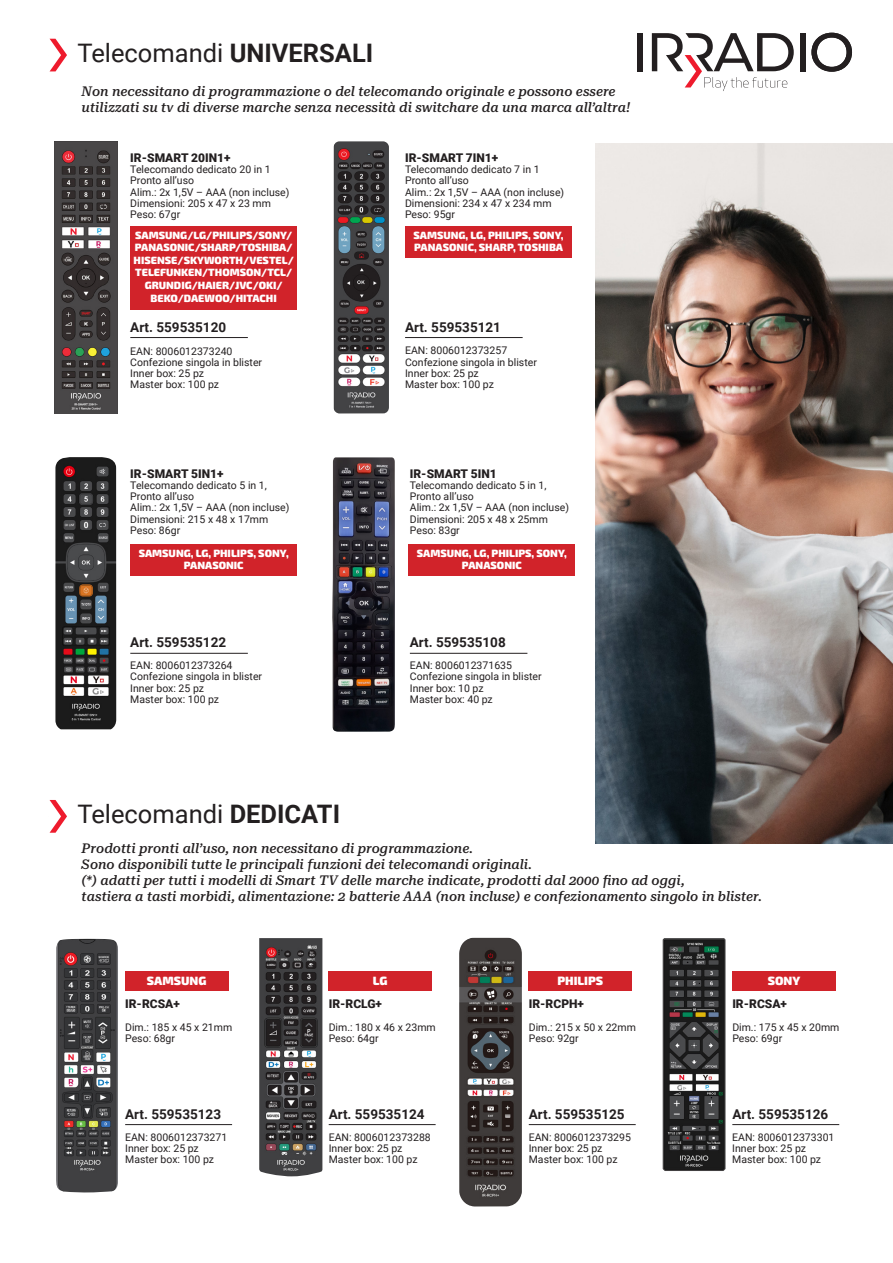
<style>
.page{position:relative;width:893px;height:1263px;background:#fff}
.page>*{position:absolute;margin:0;border:0;box-sizing:border-box;transform-origin:0 0}
.t1{font:25.5px "Roboto";color:#231f20}
.t2{font:italic 13.5px/16.2px "Roboto Serif 20 pt";color:#231f20}
.t3{font:700 13.5px "Roboto";color:#231f20}
.t4{font:900 12px "Roboto";color:#231f20}
.t5{font:900 12px "Exo 2.0";color:#fff}
.t6{font:10.5px/11.2px "Roboto";color:#231f20}
.t7{font:900 10.5px/12.6px "Exo 2.0";color:#fff;text-align:center}
.s1{font-weight:700}
</style>
<div class="page">
<img style="left:54px;top:141px;width:64px;height:273px">
<img style="left:334px;top:141px;width:55px;height:272px">
<img style="left:55px;top:457px;width:61px;height:272px">
<img style="left:332px;top:457px;width:63px;height:275px">
<hr style="left:130px;top:337px;width:118px;height:1px;background:#231f20">
<hr style="left:405px;top:337px;width:118px;height:1px;background:#231f20">
<hr style="left:130px;top:653px;width:118px;height:1px;background:#231f20">
<hr style="left:410px;top:653px;width:117px;height:1px;background:#231f20">
<svg style="left:50px;top:38px;width:17px;height:33px"></svg>
<svg style="left:50px;top:800px;width:17px;height:33px"></svg>
<div style="left:405px;top:226px;width:167px;height:31px;background:#d1232a"></div>
<div style="left:130px;top:544px;width:167px;height:32px;background:#d1232a"></div>
<div style="left:408px;top:544px;width:167px;height:32px;background:#d1232a"></div>
<div style="left:130px;top:226px;width:167px;height:84px;background:#d1232a"></div>
<img style="left:595px;top:143px;width:298px;height:701px">
<hr style="left:125px;top:1124px;width:107px;height:1px;background:#231f20">
<hr style="left:529px;top:1124px;width:107px;height:1px;background:#231f20">
<hr style="left:329px;top:1124px;width:107px;height:1px;background:#231f20">
<hr style="left:732px;top:1124px;width:107px;height:1px;background:#231f20">
<img style="left:56px;top:939px;width:62px;height:253px">
<img style="left:459px;top:938px;width:63px;height:268px">
<img style="left:259px;top:938px;width:63px;height:238px">
<img style="left:663px;top:938px;width:62px;height:233px">
<div style="left:125px;top:971px;width:103px;height:20px;background:#d1232a"></div>
<div style="left:529px;top:971px;width:103px;height:20px;background:#d1232a"></div>
<div style="left:329px;top:971px;width:103px;height:20px;background:#d1232a"></div>
<div style="left:732px;top:971px;width:103px;height:20px;background:#d1232a"></div>
<div style="left:637px;top:33px;width:6px;height:38px;background:#231f20"></div>
<div style="left:800px;top:33px;width:5px;height:38px;background:#231f20"></div>
<svg style="left:811px;top:33px;width:41px;height:39px"></svg>
<svg style="left:652px;top:33px;width:142px;height:58px"></svg>
<h1 class="t1" style="left:77px;top:35px;width:297px">Telecomandi <span class="s1">UNIVERSALI</span></h1>
<p class="t2" style="left:82px;top:82px;width:550px">Non necessitano di programmazione o del telecomando originale e possono essere utilizzati su tv di diverse marche senza necessità di switchare da una marca all’altra!</p>
<p class="t4" style="left:130px;top:149px;width:102px">IR-SMART 20IN1+</p>
<p class="t6" style="left:130px;top:163px;width:161px">Telecomando dedicato 20 in 1<br>Pronto all’uso<br>Alim.: 2x 1,5V – AAA (non incluse)<br>Dimensioni: 205 x 47 x 23 mm<br>Peso: 67gr</p>
<p class="t7" style="left:134px;top:229px;width:162px">SAMSUNG/LG/PHILIPS/SONY/<br>PANASONIC/SHARP/TOSHIBA/<br>HISENSE/SKYWORTH/VESTEL/<br>TELEFUNKEN/THOMSON/TCL/<br>GRUNDIG/HAIER/JVC/OKI/<br>BEKO/DAEWOO/HITACHI</p>
<p class="t4" style="left:405px;top:149px;width:95px">IR-SMART 7IN1+</p>
<p class="t6" style="left:405px;top:163px;width:161px">Telecomando dedicato 7 in 1<br>Pronto all’uso<br>Alim.: 2x 1,5V – AAA (non incluse)<br>Dimensioni: 234 x 47 x 234 mm<br>Peso: 95gr</p>
<p class="t7" style="left:413px;top:229px;width:152px;text-align:left">SAMSUNG, LG, PHILIPS, SONY,<br>PANASONIC, SHARP, TOSHIBA</p>
<p class="t3" style="left:130px;top:317px;width:97px">Art. 559535120</p>
<p class="t3" style="left:405px;top:317px;width:97px">Art. 559535121</p>
<p class="t6" style="left:130px;top:345px;width:133px">EAN: 8006012373240<br>Confezione singola in blister<br>Inner box: 25 pz<br>Master box: 100 pz</p>
<p class="t4" style="left:130px;top:465px;width:95px">IR-SMART 5IN1+</p>
<p class="t6" style="left:130px;top:479px;width:161px">Telecomando dedicato 5 in 1,<br>Pronto all’uso<br>Alim.: 2x 1,5V – AAA (non incluse)<br>Dimensioni: 215 x 48 x 17mm<br>Peso: 86gr</p>
<p class="t6" style="left:405px;top:345px;width:133px">EAN: 8006012373257<br>Confezione singola in blister<br>Inner box: 25 pz<br>Master box: 100 pz</p>
<p class="t4" style="left:410px;top:465px;width:88px">IR-SMART 5IN1</p>
<p class="t6" style="left:410px;top:479px;width:161px">Telecomando dedicato 5 in 1,<br>Pronto all’uso<br>Alim.: 2x 1,5V – AAA (non incluse)<br>Dimensioni: 205 x 48 x 25mm<br>Peso: 83gr</p>
<p class="t7" style="left:139px;top:547px;width:152px">SAMSUNG, LG, PHILIPS, SONY,<br>PANASONIC</p>
<p class="t7" style="left:417px;top:547px;width:152px">SAMSUNG, LG, PHILIPS, SONY,<br>PANASONIC</p>
<p class="t3" style="left:130px;top:633px;width:97px">Art. 559535122</p>
<p class="t3" style="left:410px;top:633px;width:97px">Art. 559535108</p>
<p class="t6" style="left:130px;top:659px;width:133px">EAN: 8006012373264<br>Confezione singola in blister<br>Inner box: 25 pz<br>Master box: 100 pz</p>
<h1 class="t1" style="left:77px;top:796px;width:264px">Telecomandi <span class="s1">DEDICATI</span></h1>
<p class="t6" style="left:410px;top:659px;width:133px">EAN: 8006012371635<br>Confezione singola in blister<br>Inner box: 10 pz<br>Master box: 40 pz</p>
<p class="t2" style="left:82px;top:839px;width:681px">Prodotti pronti all’uso, non necessitano di programmazione.<br>Sono disponibili tutte le principali funzioni dei telecomandi originali.<br>(*) adatti per tutti i modelli di Smart TV delle marche indicate, prodotti dal 2000 fino ad oggi,<br>tastiera a tasti morbidi, alimentazione: 2 batterie AAA (non incluse) e confezionamento singolo in blister.</p>
<p class="t5" style="left:147px;top:973px;width:61px">SAMSUNG</p>
<p class="t5" style="left:373px;top:973px;width:16px">LG</p>
<p class="t5" style="left:557px;top:973px;width:47px">PHILIPS</p>
<p class="t5" style="left:768px;top:973px;width:34px">SONY</p>
<p class="t4" style="left:125px;top:995px;width:56px">IR-RCSA+</p>
<p class="t6" style="left:125px;top:1021px;width:109px">Dim.: 185 x 45 x 21mm<br>Peso: 68gr</p>
<p class="t4" style="left:329px;top:995px;width:55px">IR-RCLG+</p>
<p class="t6" style="left:329px;top:1021px;width:109px">Dim.: 180 x 46 x 23mm<br>Peso: 64gr</p>
<p class="t4" style="left:529px;top:995px;width:57px">IR-RCPH+</p>
<p class="t6" style="left:529px;top:1021px;width:109px">Dim.: 215 x 50 x 22mm<br>Peso: 92gr</p>
<p class="t4" style="left:732px;top:995px;width:56px">IR-RCSA+</p>
<p class="t6" style="left:732px;top:1021px;width:109px">Dim.: 175 x 45 x 20mm<br>Peso: 69gr</p>
<p class="t3" style="left:125px;top:1104px;width:97px">Art. 559535123</p>
<p class="t3" style="left:329px;top:1104px;width:97px">Art. 559535124</p>
<p class="t3" style="left:529px;top:1104px;width:97px">Art. 559535125</p>
<p class="t3" style="left:732px;top:1104px;width:97px">Art. 559535126</p>
<p class="t6" style="left:329px;top:1131px;width:104px">EAN: 8006012373288<br>Inner box: 25 pz<br>Master box: 100 pz</p>
<p class="t6" style="left:732px;top:1131px;width:104px">EAN: 8006012373301<br>Inner box: 25 pz<br>Master box: 100 pz</p>
<p class="t6" style="left:125px;top:1131px;width:104px">EAN: 8006012373271<br>Inner box: 25 pz<br>Master box: 100 pz</p>
<p class="t6" style="left:529px;top:1131px;width:104px">EAN: 8006012373295<br>Inner box: 25 pz<br>Master box: 100 pz</p>
</div>
